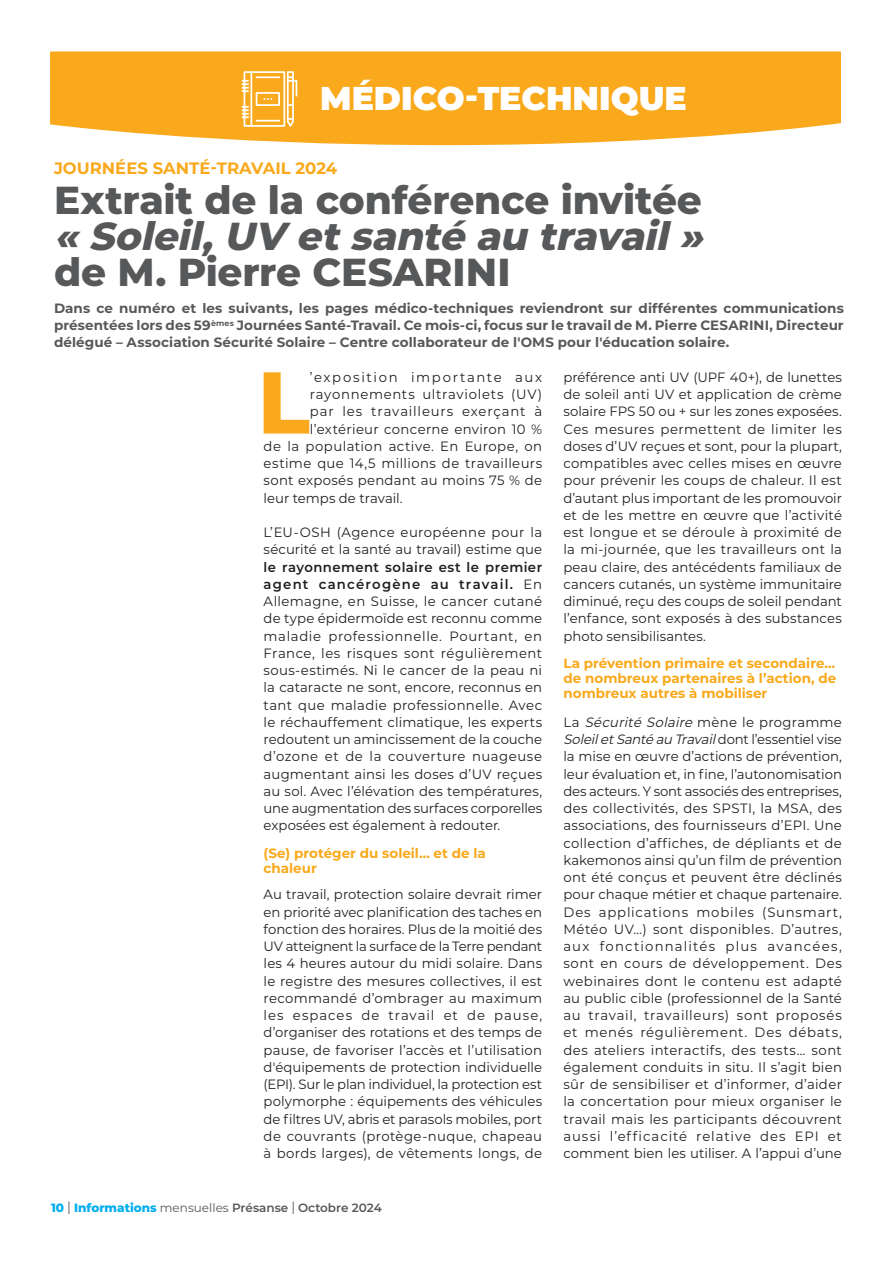
<style>
.page{position:relative;width:893px;height:1263px;background:#fff}
.page>*{position:absolute;margin:0;border:0;box-sizing:border-box;transform-origin:0 0}
.t1{font:800 87.45px "Montserrat";color:#f9a91b}
.t2{font:800 39px "Montserrat";letter-spacing:-.005em;color:#57585a}
.t3{font:italic 800 39px "Montserrat";color:#57585a}
.t4{font:900 33px "Montserrat";color:#fff}
.t5{font:700 16.5px "Montserrat";color:#f9a91b}
.t6{font:13.5px/17.2px "Montserrat";letter-spacing:.02em;color:#231f20;text-align:justify}
.t7{font:700 13.5px/17.2px "Montserrat";letter-spacing:.005em;color:#57585a;text-align:justify}
.t8{font:700 13.5px/15px "Montserrat";color:#f9a91b}
.t9{font:13.5px "Montserrat";letter-spacing:.055em;color:#231f20}
.t10{font:13.5px "Montserrat";letter-spacing:.06em;color:#231f20}
.t11{font:13.5px "Montserrat";letter-spacing:.125em;color:#231f20}
.t12{font:13.5px "Montserrat";letter-spacing:-.005em;color:#231f20}
.t13{font:600 12px "Montserrat";color:#57585a}
.s1{font-weight:600}
.s2{font-weight:800;color:#00aeef}
.s3{font-weight:400;font-size:16.8px}
.s4{font-weight:400}
.s5{font-style:italic}
</style>
<div class="page">
<svg style="left:50px;top:52px;width:791px;height:93px;background:#f9af2c"></svg>
<svg style="left:240px;top:70px;width:58px;height:59px;background:#fac05a"></svg>
<h3 class="t4" style="left:320px;top:80px;width:368px">MÉDICO-TECHNIQUE</h3>
<p class="t5" style="left:54px;top:159px;width:285px">JOURNÉES SANTÉ-TRAVAIL 2024</p>
<h2 class="t2" style="left:54px;top:179px;width:649px">Extrait de la conférence invitée</h2>
<h2 class="t3" style="left:54px;top:215px;width:659px">« Soleil,UV et santé au travail»</h2>
<h2 class="t2" style="left:54px;top:251px;width:458px">de M. Pierre CESARINI</h2>
<p class="t7" style="left:54px;top:299px;width:791px">Dans ce numéro et les suivants, les pages médico-techniques reviendront sur différentes communications présentées lors des 59<sup>èmes</sup> Journées Santé-Travail. Ce mois-ci, focus sur le travail de M. Pierre CESARINI, Directeur délégué – Association Sécurité Solaire – Centre collaborateur de l'OMS pour l'éducation solaire.</p>
<h1 class="t1" style="left:258px;top:354px;width:54px">L</h1>
<p class="t11" style="left:310px;top:370px;width:234px">’exposition importante aux</p>
<p class="t9" style="left:310px;top:387px;width:234px">rayonnements ultraviolets (UV)</p>
<p class="t10" style="left:310px;top:404px;width:234px">par les travailleurs exerçant à</p>
<p class="t6" style="left:310px;top:420px;width:234px">l’extérieur concerne environ 10 %</p>
<p class="t6" style="left:264px;top:438px;width:280px">de la population active. En Europe, on</p>
<p class="t6" style="left:264px;top:455px;width:280px">estime que 14,5 millions de travailleurs</p>
<p class="t6" style="left:264px;top:472px;width:280px">sont exposés pendant au moins 75 % de</p>
<p class="t12" style="left:264px;top:491px;width:141px">leur temps de travail.</p>
<p class="t6" style="left:264px;top:524px;width:280px">L’EU-OSH (Agence européenne pour la sécurité et la santé au travail) estime que</p>
<p class="t6" style="left:264px;top:558px;width:280px"><span class="s1">le rayonnement solaire est le premier agent cancérogène au travail.</span> En Allemagne, en Suisse, le cancer cutané de type épidermoïde est reconnu comme maladie professionnelle. Pourtant, en France, les risques sont régulièrement sous-estimés. Ni le cancer de la peau ni la cataracte ne sont, encore, reconnus en tant que maladie professionnelle. Avec le réchauffement climatique, les experts redoutent un amincissement de la couche d’ozone et de la couverture nuageuse augmentant ainsi les doses d’UV reçues au sol. Avec l’élévation des températures, une augmentation des surfaces corporelles exposées est également à redouter.</p>
<p class="t8" style="left:264px;top:846px;width:224px">(Se) protéger du soleil… et de la chaleur</p>
<p class="t6" style="left:264px;top:886px;width:280px">Au travail, protection solaire devrait rimer en priorité avec planification des taches en fonction des horaires. Plus de la moitié des UV atteignent la surface de la Terre pendant les 4 heures autour du midi solaire. Dans le registre des mesures collectives, il est recommandé d’ombrager au maximum les espaces de travail et de pause, d’organiser des rotations et des temps de pause, de favoriser l’accès et l’utilisation d'équipements de protection individuelle (EPI). Sur le plan individuel, la protection est polymorphe : équipements des véhicules de filtres UV, abris et parasols mobiles, port de couvrants (protège-nuque, chapeau à bords larges), de vêtements longs, de</p>
<p class="t13" style="left:51px;top:1202px;width:332px"><span class="s2">10</span> <span class="s3">l</span> <span class="s2">Informations</span> <span class="s4">mensuelles</span> Présanse <span class="s3">l</span> Octobre 2024</p>
<p class="t6" style="left:563px;top:369px;width:280px">préférence anti UV (UPF 40+), de lunettes de soleil anti UV et application de crème solaire FPS 50 ou + sur les zones exposées.<br>Ces mesures permettent de limiter les doses d’UV reçues et sont, pour la plupart, compatibles avec celles mises en œuvre pour prévenir les coups de chaleur. Il est d’autant plus important de les promouvoir et de les mettre en œuvre que l’activité est longue et se déroule à proximité de la mi-journée, que les travailleurs ont la peau claire, des antécédents familiaux de cancers cutanés, un système immunitaire diminué, reçu des coups de soleil pendant l’enfance, sont exposés à des substances photo sensibilisantes.</p>
<p class="t8" style="left:563px;top:656px;width:274px;text-align:justify">La prévention primaire et secondaire… de nombreux partenaires à l’action, de nombreux autres à mobiliser</p>
<p class="t6" style="left:563px;top:714px;width:280px">La <span class="s5">Sécurité Solaire</span> mène le programme <span class="s5">SoleiletSanté au Travail</span>d o nt l ’esse nt i e l vi se la mise en œuvre d’actions de prévention, leur évaluation et, in fine, l’autonomisation des acteurs. Y sont associés des entreprises, des collectivités, des SPSTI, la MSA, des associations, des fournisseurs d’EPI. Une collection d’affiches, de dépliants et de kakemonos ainsi qu’un film de prévention ont été conçus et peuvent être déclinés pour chaque métier et chaque partenaire.<br>Des applications mobiles (Sunsmart, Météo UV…) sont disponibles. D’autres, aux fonctionnalités plus avancées, sont en cours de développement. Des webinaires dont le contenu est adapté au public cible (professionnel de la Santé au travail, travailleurs) sont proposés et menés régulièrement. Des débats, des ateliers interactifs, des tests… sont également conduits in situ. Il s’agit bien sûr de sensibiliser et d’informer, d’aider la concertation pour mieux organiser le travail mais les participants découvrent aussi l’efficacité relative des EPI et comment bien les utiliser. A l’appui d’une</p>
</div>
